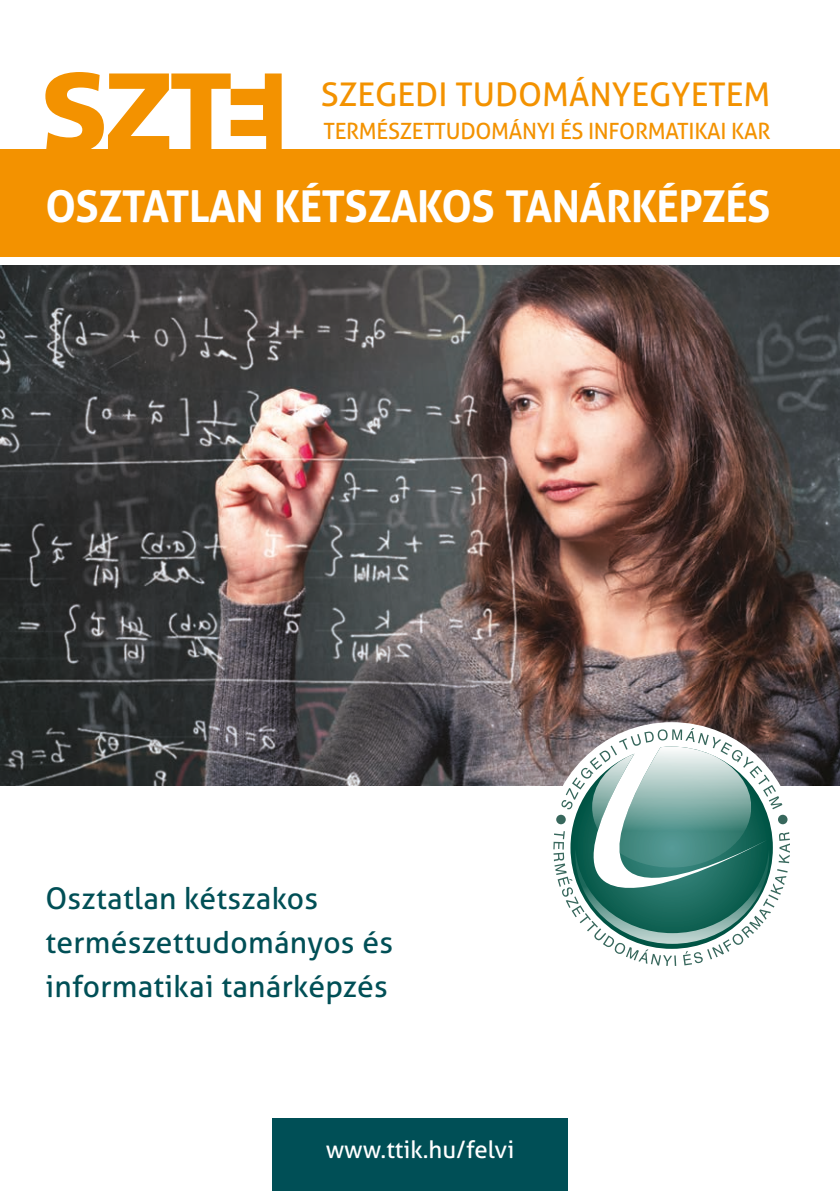
<style>
.page{position:relative;width:840px;height:1191px;background:#fff}
.page>*{position:absolute;margin:0;border:0;box-sizing:border-box;transform-origin:0 0}
.t1{font:700 44px "Aller";letter-spacing:-.015em;color:#fff;scale:.96 1}
.t2{font:32.6px "Aller";color:#f39200}
.t3{font:30px/44px "Aller";letter-spacing:.01em;color:#004f56}
.t4{font:24px "Aller";color:#fff}
.t5{font:22.4px "Aller";letter-spacing:-.015em;color:#f39200}
</style>
<div class="page">
<img style="left:0;top:266px;width:839px;height:519px">
<div style="left:0;top:149px;width:839px;height:108px;background:#f39200"></div>
<svg style="left:492px;top:746px;width:61px;height:40px;background:#8e8184"></svg>
<svg style="left:553px;top:728px;width:236px;height:238px"></svg>
<div style="left:556px;top:814px;width:9px;height:10px;background:#37675c;border-radius:50%"></div>
<svg style="left:777px;top:814px;width:10px;height:10px"></svg>
<svg style="left:45px;top:72px;width:236px;height:77px"></svg>
<div style="left:272px;top:1119px;width:295px;height:72px;background:#004f56"></div>
<p class="t2" style="left:320px;top:75px;width:451px">SZEGEDI TUDOMÁNYEGYETEM</p>
<p class="t5" style="left:323px;top:117px;width:448px">TERMÉSZETTUDOMÁNYI ÉS INFORMATIKAI KAR</p>
<h1 class="t1" style="left:45px;top:179px;width:756px">OSZTATLAN KÉTSZAKOS TANÁRKÉPZÉS</h1>
<p class="t3" style="left:45px;top:876px;width:349px">Osztatlan kétszakos természettudományos és informatikai tanárképzés</p>
<p class="t4" style="left:325px;top:1134px;width:190px">www.ttik.hu/felvi</p>
</div>
